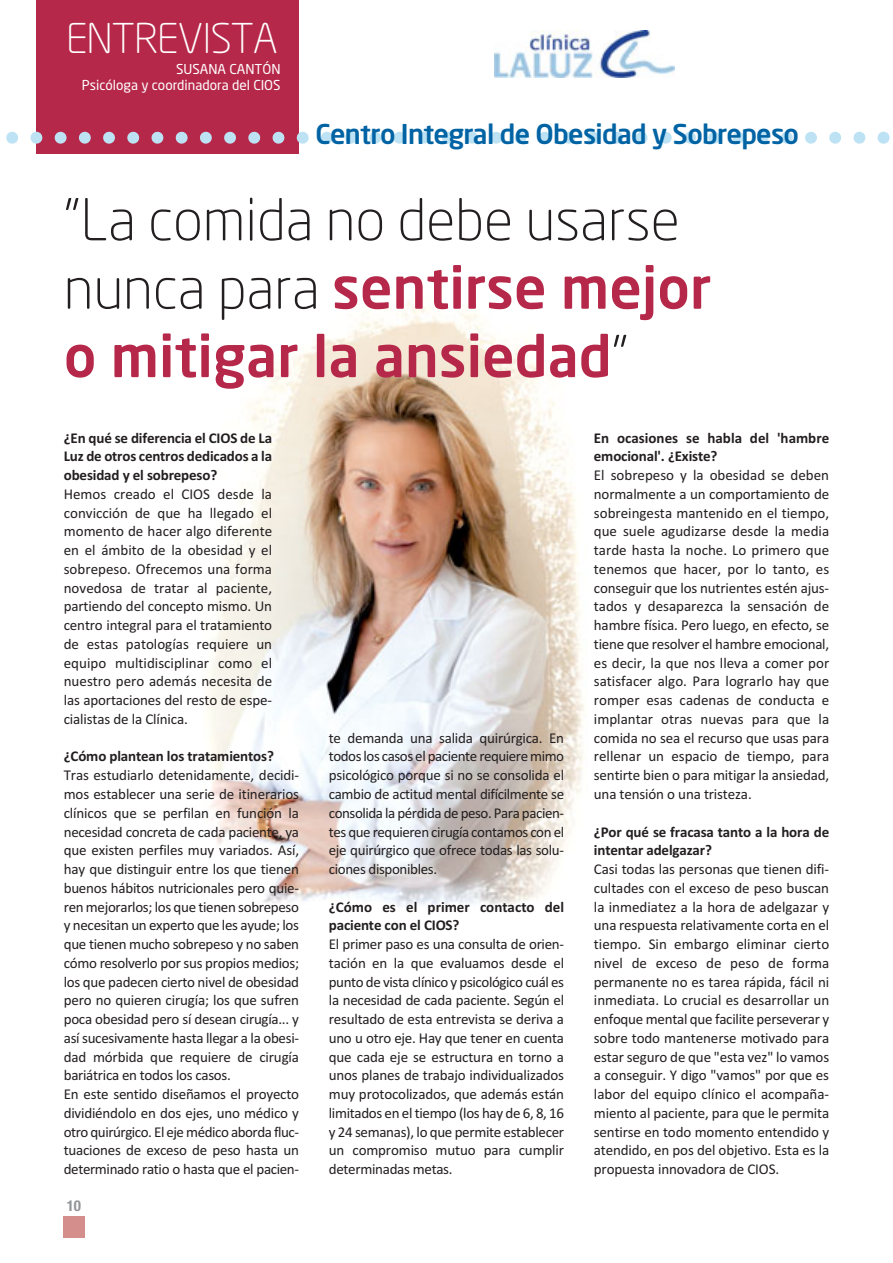
<style>
.page{position:relative;width:893px;height:1263px;background:#fff}
.page>*{position:absolute;margin:0;border:0;box-sizing:border-box;transform-origin:0 0}
.t1{font:300 57px/68.4px "Neo Sans Pro";color:#231f20}
.t2{font:300 40.5px "Neo Sans Pro";letter-spacing:-.025em;color:#fff}
.t3{font:500 27px "Neo Sans Pro";letter-spacing:-.025em;color:#0063a4}
.t4{font:15px/18.8px "Calibri";letter-spacing:-.015em;color:#231f20;text-align:justify}
.t5{font:700 15px/18.8px "Calibri";letter-spacing:-.01em;color:#231f20}
.t6{font:700 condensed 15px "Helvetica Neue";color:#939598}
.t7{font:13.5px/16.2px "Neo Sans Pro";color:#fff;text-align:right}
.s1{font-weight:500;color:#b62849}
</style>
<div class="page">
<img style="left:207px;top:297px;width:378px;height:610px">
<div style="left:64px;top:1216px;width:21px;height:21px;background:#d48f8d"></div>
<div style="left:37px;top:0;width:262px;height:153px;background:#b62849"></div>
<img style="left:494px;top:31px;width:180px;height:46px">
<svg style="left:6px;top:132px;width:860px;height:12px"></svg>
<svg style="left:878px;top:132px;width:12px;height:12px"></svg>
<h2 class="t2" style="left:66px;top:23px;width:213px">ENTREVISTA</h2>
<p class="t7" style="left:82px;top:62px;width:200px">SUSANA CANTÓN<br>Psicóloga y coordinadora del CIOS</p>
<h3 class="t3" style="left:316px;top:123px;width:485px">Centro Integral de Obesidad y Sobrepeso</h3>
<h1 class="t1" style="left:64px;top:191px;width:649px">"La comida no debe usarse nunca para <span class="s1">sentirse mejor o mitigar la ansiedad</span>"</h1>
<p class="t5" style="left:64px;top:430px;width:210px;text-align:justify">¿En qué se diferencia el CIOS de La Luz de otros centros dedicados a la obesidad y el sobrepeso?</p>
<p class="t4" style="left:64px;top:486px;width:210px">Hemos creado el CIOS desde la convicción de que ha llegado el momento de hacer algo diferente en el ámbito de la obesidad y el sobrepeso. Ofrecemos una forma novedosa de tratar al paciente, partiendo del concepto mismo. Un centro integral para el tratamiento de estas patologías requiere un equipo multidisciplinar como el nuestro pero además necesita de las aportaciones del resto de espe&shy;cialistas de la Clínica.</p>
<p class="t5" style="left:64px;top:748px;width:212px">¿Cómo plantean los tratamientos?</p>
<p class="t4" style="left:64px;top:767px;width:237px;text-align:left">Tras estudiarlo detenidamente, decidi&shy;mos establecer una serie de itinerarios clínicos que se perfilan en función la necesidad concreta de cada paciente, ya que existen perfiles muy variados. Así, hay que distinguir entre los que tienen buenos hábitos nutricionales pero quie&shy;ren mejorarlos; los que tienen sobrepeso y necesitan un experto que les ayude; los que tienen mucho sobrepeso y no saben cómo resolverlo por sus propios medios; los que padecen cierto nivel de obesidad pero no quieren cirugía; los que sufren poca obesidad pero sí desean cirugía... y así sucesivamente hasta llegar a la obesi&shy;dad mórbida que requiere de cirugía bariátrica en todos los casos.<br>En este sentido diseñamos el proyecto dividiéndolo en dos ejes, uno médico y otro quirúrgico. El eje médico aborda fluc&shy;tuaciones de exceso de peso hasta un determinado ratio o hasta que el pacien-</p>
<p class="t6" style="left:67px;top:1197px;width:16px">10</p>
<p class="t4" style="left:329px;top:730px;width:237px">te demanda una salida quirúrgica. En todos los casos el paciente requiere mimo psicológico porque si no se consolida el cambio de actitud mental difícilmente se consolida la pérdida de peso. Para pacien&shy;tes que requieren cirugía contamos con el eje quirúrgico que ofrece todas las solu&shy;ciones disponibles.</p>
<p class="t5" style="left:329px;top:898px;width:237px">¿Cómo es el primer contacto del paciente con el CIOS?</p>
<p class="t4" style="left:329px;top:936px;width:237px">El primer paso es una consulta de orien&shy;tación en la que evaluamos desde el punto de vista clínico y psicológico cuál es la necesidad de cada paciente. Según el resultado de esta entrevista se deriva a uno u otro eje. Hay que tener en cuenta que cada eje se estructura en torno a unos planes de trabajo individualizados muy protocolizados, que además están limitados en el tiempo (los hay de 6, 8, 16 y 24 semanas), lo que permite establecer un compromiso mutuo para cumplir determinadas metas.</p>
<p class="t5" style="left:594px;top:430px;width:237px">En ocasiones se habla del 'hambre emocional'. ¿Existe?</p>
<p class="t4" style="left:594px;top:467px;width:237px">El sobrepeso y la obesidad se deben normalmente a un comportamiento de sobreingesta mantenido en el tiempo, que suele agudizarse desde la media tarde hasta la noche. Lo primero que tenemos que hacer, por lo tanto, es conseguir que los nutrientes estén ajus&shy;tados y desaparezca la sensación de hambre física. Pero luego, en efecto, se tiene que resolver el hambre emocional, es decir, la que nos lleva a comer por satisfacer algo. Para lograrlo hay que romper esas cadenas de conducta e implantar otras nuevas para que la comida no sea el recurso que usas para rellenar un espacio de tiempo, para sentirte bien o para mitigar la ansiedad, una tensión o una tristeza.</p>
<p class="t5" style="left:594px;top:823px;width:237px">¿Por qué se fracasa tanto a la hora de intentar adelgazar?</p>
<p class="t4" style="left:594px;top:861px;width:237px">Casi todas las personas que tienen difi&shy;cultades con el exceso de peso buscan la inmediatez a la hora de adelgazar y una respuesta relativamente corta en el tiempo. Sin embargo eliminar cierto nivel de exceso de peso de forma permanente no es tarea rápida, fácil ni inmediata. Lo crucial es desarrollar un enfoque mental que facilite perseverar y sobre todo mantenerse motivado para estar seguro de que "esta vez" lo vamos a conseguir. Y digo "vamos" por que es labor del equipo clínico el acompaña&shy;miento al paciente, para que le permita sentirse en todo momento entendido y atendido, en pos del objetivo. Esta es la propuesta innovadora de CIOS.</p>
</div>
